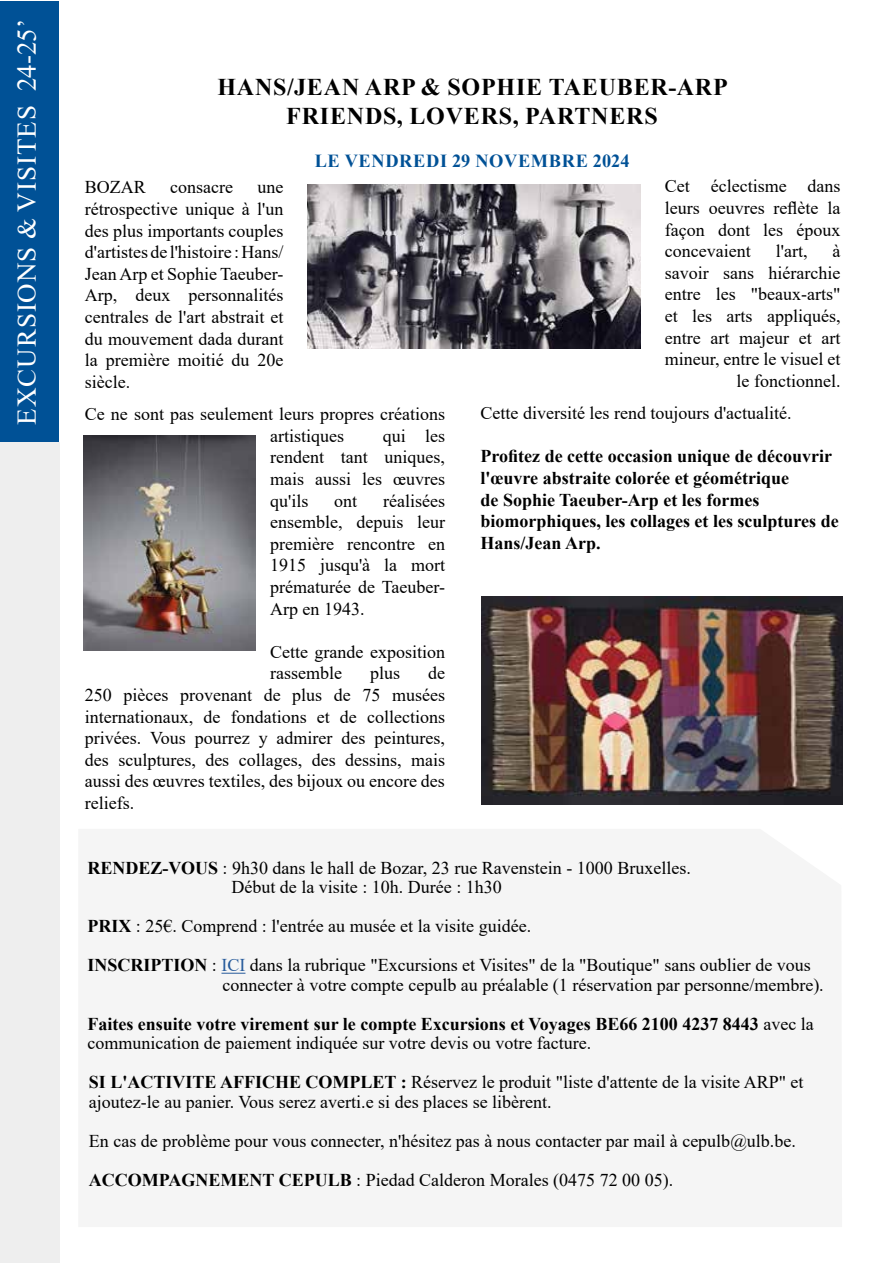
<style>
.page{position:relative;width:893px;height:1263px;background:#fff}
.page>*{position:absolute;margin:0;border:0;box-sizing:border-box;transform-origin:0 0}
.t1{font:27px "Times New Roman";letter-spacing:.035em;color:#fff}
.t2{font:700 24px/28.8px "Times New Roman";letter-spacing:.035em;color:#000;text-align:center}
.t3{font:700 18.3px "Times New Roman";letter-spacing:.035em;color:#005196}
.t4{font:18px/21.6px "Times New Roman";color:#000}
.t5{font:700 18px/21.6px "Times New Roman";color:#000}
.s1{font-weight:700}
.s2{color:#275b9b}
</style>
<div class="page">
<div style="left:1px;top:1px;width:58px;height:441px;background:#005196"></div>
<div style="left:0;top:442px;width:60px;height:821px;background:#eee"></div>
<svg style="left:221px;top:973px;width:24px;height:1px"></svg>
<img style="left:308px;top:185px;width:332px;height:164px">
<img style="left:481px;top:597px;width:361px;height:208px">
<img style="left:84px;top:436px;width:171px;height:215px">
<h1 class="t1" style="left:8px;top:425px;width:407px;rotate:-90deg">EXCURSIONS &amp; VISITES 24-25’</h1>
<h2 class="t2" style="left:217px;top:72px;width:512px">HANS/JEAN ARP &amp; SOPHIE TAEUBER-ARP<br>FRIENDS, LOVERS, PARTNERS</h2>
<p class="t3" style="left:315px;top:148px;width:316px">LE VENDREDI 29 NOVEMBRE 2024</p>
<p class="t4" style="left:85px;top:176px;width:63px">BOZAR</p>
<p class="t4" style="left:170px;top:176px;width:64px">consacre</p>
<p class="t4" style="left:85px;top:176px;width:200px;text-align:justify;text-indent:172px">une rétrospective unique à l'un des plus importants couples d'artistes de l'histoire : Hans/ Jean Arp et Sophie Taeuber-Arp, deux personnalités centrales de l'art abstrait et du mouvement dada durant la première moitié du 20e siècle.</p>
<p class="t4" style="left:270px;top:403px;width:176px;text-indent:-185px">Ce ne sont pas seulement leurs propres créations artistiques</p>
<p class="t4" style="left:270px;top:424px;width:176px;text-align:justify;text-indent:113px">qui les rendent tant uniques, mais aussi les œuvres qu'ils</p>
<p class="t4" style="left:270px;top:489px;width:176px;text-align:justify;text-indent:113px">réalisées ensemble, depuis leur première rencontre en 1915 jusqu'à la mort prématurée de Taeuber-Arp en 1943.</p>
<p class="t4" style="left:270px;top:640px;width:176px">Cette grande exposition rassemble</p>
<p class="t4" style="left:334px;top:489px;width:25px">ont</p>
<p class="t4" style="left:85px;top:662px;width:362px;text-align:justify;text-indent:343px">de 250 pièces provenant de plus de 75 musées internationaux, de fondations et de collections privées. Vous pourrez y admirer des peintures, des sculptures, des collages, des dessins, mais aussi des œuvres textiles, des bijoux ou encore des reliefs.</p>
<p class="t4" style="left:370px;top:662px;width:32px">plus</p>
<p class="t4" style="left:665px;top:175px;width:177px;text-align:justify">Cet éclectisme dans leurs oeuvres reflète la façon dont les époux concevaient</p>
<p class="t4" style="left:776px;top:240px;width:33px">l'art,</p>
<p class="t4" style="left:665px;top:240px;width:177px;text-align:right">à<br>savoir sans hiérarchie entre les "beaux-arts" et les arts appliqués, entre art majeur et art mineur, entre le visuel et le fonctionnel.</p>
<p class="t4" style="left:481px;top:402px;width:313px">Cette diversité les rend toujours d'actualité.</p>
<p class="t5" style="left:481px;top:445px;width:360px">Profitez de cette occasion unique de découvrir l'œuvre abstraite colorée et géométrique<br>de Sophie Taeuber-Arp et les formes biomorphiques, les collages et les sculptures de Hans/Jean Arp.</p>
<p class="t4" style="left:231px;top:857px;width:461px;line-height:19.5px;text-indent:-144px"><span class="s1">RENDEZ-VOUS</span> : 9h30 dans le hall de Bozar, 23 rue Ravenstein - 1000 Bruxelles.<br>Début de la visite : 10h. Durée : 1h30</p>
<p class="t4" style="left:87px;top:906px;width:725px;line-height:39px"><span class="s1">PRIX</span> : 25€. Comprend : l'entrée au musée et la visite guidée.<br><span class="s1">INSCRIPTION</span> : <span class="s2">ICI</span> dans la rubrique "Excursions et Visites" de la "Boutique" sans oublier de vous</p>
<p class="t4" style="left:87px;top:965px;width:738px;line-height:39px;text-indent:135px">connecter à votre compte cepulb au préalable (1 réservation par personne/membre).<br><span class="s1">Faites ensuite votre virement sur le compte Excursions et Voyages BE66 2100 4237 8443</span> avec la</p>
<p class="t4" style="left:87px;top:1023px;width:718px;line-height:39px">communication de paiement indiquée sur votre devis ou votre facture.<br><span class="s1">SI L'ACTIVITE AFFICHE COMPLET :</span> Réservez le produit "liste d'attente de la visite ARP" et</p>
<p class="t4" style="left:89px;top:1082px;width:708px;line-height:39px">ajoutez-le au panier. Vous serez averti.e si des places se libèrent.<br>En cas de problème pour vous connecter, n'hésitez pas à nous contacter par mail à cepulb@ulb.be.<br><span class="s1">ACCOMPAGNEMENT CEPULB</span> : Piedad Calderon Morales (0475 72 00 05).</p>
</div>
